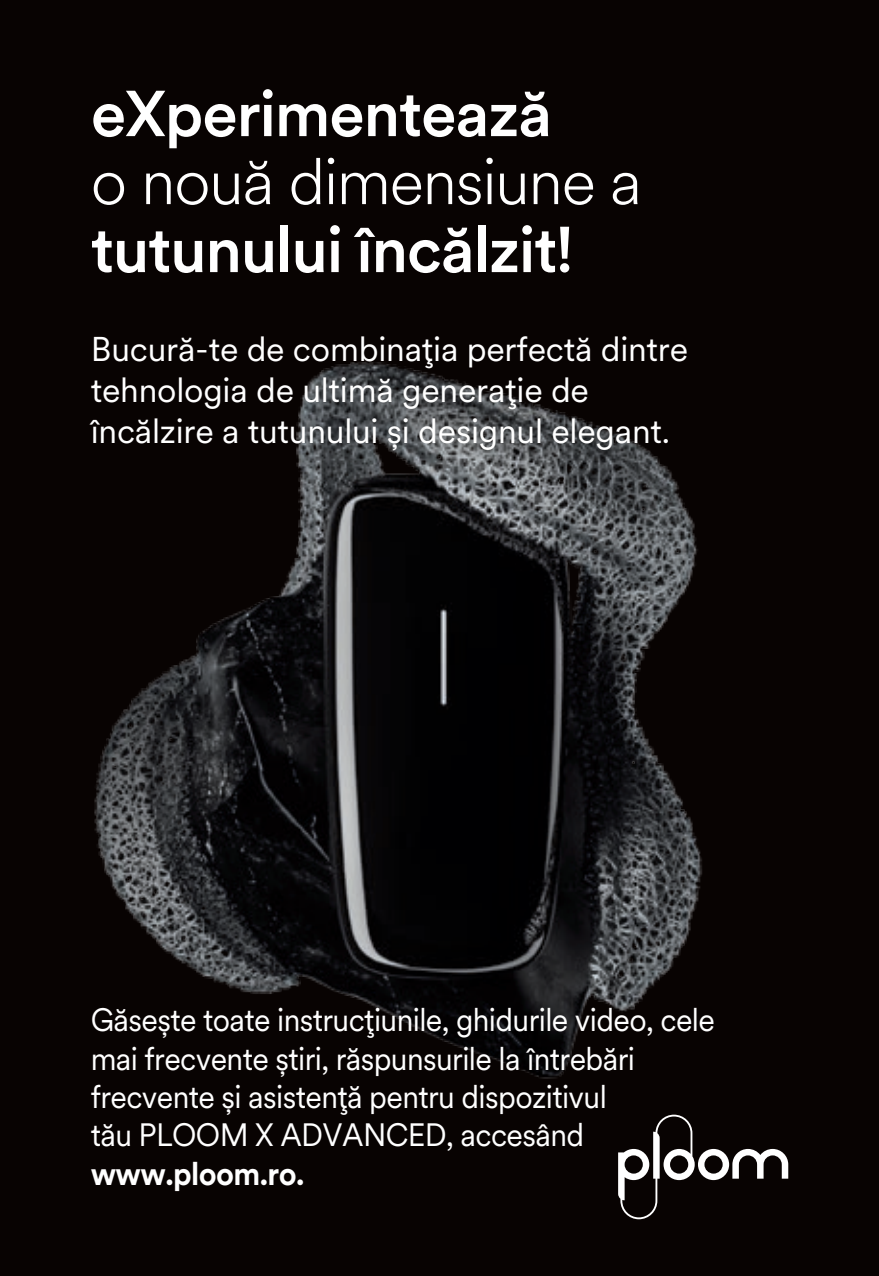
<style>
.page{position:relative;width:879px;height:1276px;background:#080302}
.page>*{position:absolute;margin:0;border:0;box-sizing:border-box;transform-origin:0 0}
.t1{font:500 64px "Circular XX";letter-spacing:-.02em;color:#fff}
.t2{font:300 64px "Circular XX";letter-spacing:-.02em;color:#fff}
.t3{font:34px/40.8px "Circular XX";letter-spacing:-.005em;color:#fff}
.t4{font:32px/38.4px "Circular XX";letter-spacing:-.02em;color:#fff;scale:.95 1}
.t5{font:700 32px "Circular XX";letter-spacing:-.02em;color:#fff;scale:.95 1}
</style>
<div class="page">
<img style="left:94px;top:361px;width:695px;height:809px">
<svg style="left:618px;top:1114px;width:170px;height:105px"></svg>
<h1 class="t1" style="left:91px;top:70px;width:463px">eXperimentează</h1>
<h1 class="t2" style="left:91px;top:139px;width:553px">o nouă dimensiune a</h1>
<h1 class="t1" style="left:91px;top:206px;width:484px">tutunului încălzit!</h1>
<p class="t3" style="left:91px;top:328px;width:599px">Bucură-te de combinația perfectă dintre tehnologia de ultimă generație de încălzire a tutunului și designul elegant.</p>
<p class="t4" style="left:91px;top:999px;width:658px">Găsește toate instrucțiunile, ghidurile video, cele mai frecvente știri, răspunsurile la întrebări frecvente și asistență pentru dispozitivul<br>tău PLOOM X ADVANCED, accesând</p>
<p class="t5" style="left:91px;top:1151px;width:226px">www.ploom.ro.</p>
</div>
